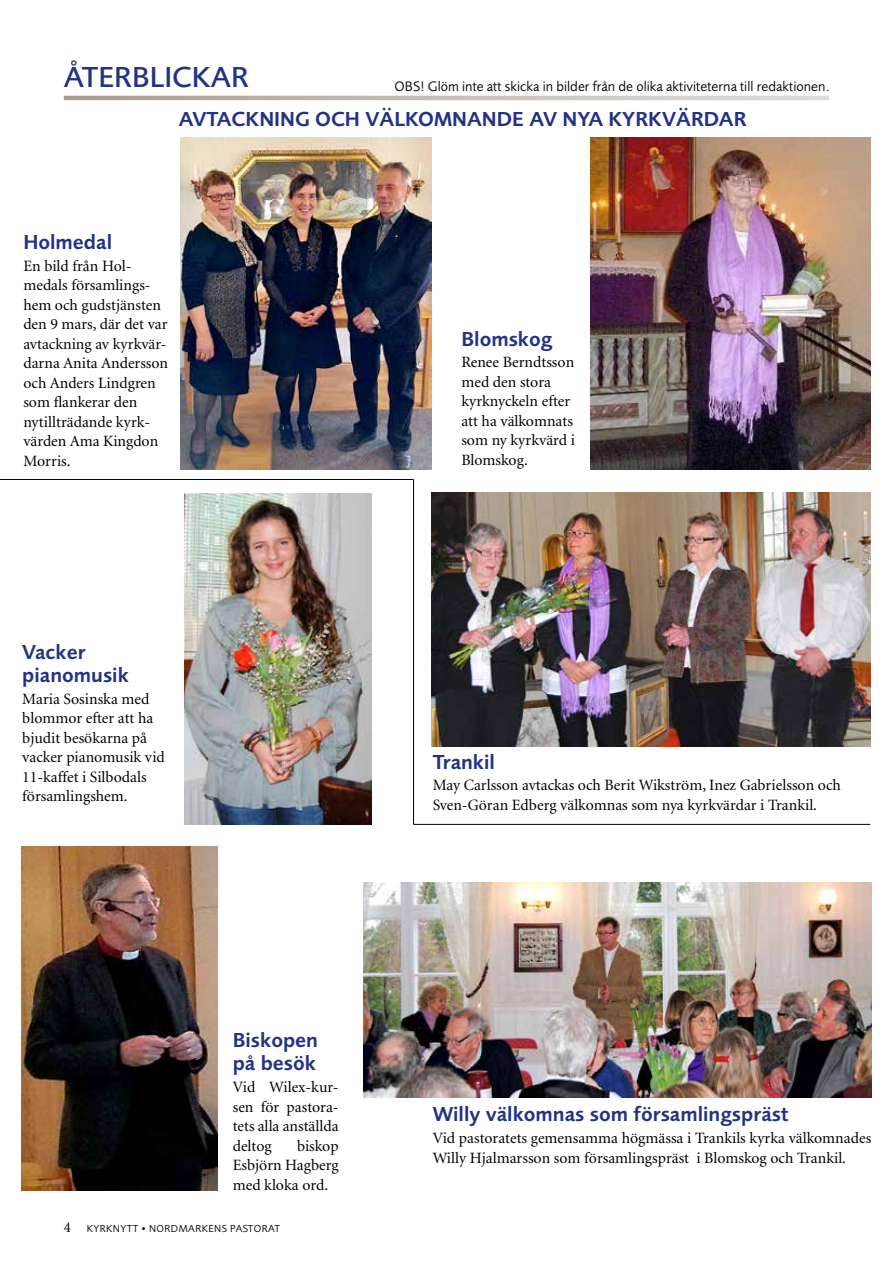
<style>
.page{position:relative;width:893px;height:1263px;background:#fff}
.page>*{position:absolute;margin:0;border:0;box-sizing:border-box;transform-origin:0 0}
.t1{font:500 30px "Foundry Sans";color:#243285}
.t2{font:21px/23.1px "Foundry Sans Demi";color:#243285}
.t3{font:21px "Foundry Sans Demi";letter-spacing:.135em;color:#243285}
.t4{font:15.75px/19.5px "Minion";color:#000}
.t5{font:14.25px "Foundry Sans";letter-spacing:.005em;color:#000}
.t6{font:10.5px "Foundry Sans";letter-spacing:.04em;color:#000}
.s1{font-family:"Minion";font-size:15px}
</style>
<div class="page">
<svg style="left:64px;top:96px;width:765px;height:4px;background:#c5beb6"></svg>
<img style="left:180px;top:138px;width:252px;height:331px">
<img style="left:591px;top:138px;width:280px;height:331px">
<img style="left:432px;top:493px;width:438px;height:253px">
<img style="left:363px;top:883px;width:509px;height:214px">
<img style="left:185px;top:493px;width:187px;height:331px">
<img style="left:21px;top:847px;width:197px;height:344px">
<hr style="left:0;top:479px;width:414px;height:1px;background:#000">
<hr style="left:413px;top:479px;width:1px;height:345px;background:#000">
<hr style="left:414px;top:824px;width:456px;height:1px;background:#000">
<h1 class="t1" style="left:64px;top:60px;width:148px">ÅTERBLICKAR</h1>
<p class="t5" style="left:395px;top:78px;width:437px">OBS! Glöm inte att skicka in bilder från de olika aktiviteterna till redaktionen.</p>
<h2 class="t3" style="left:179px;top:106px;width:564px">Avtackning och välkomnande av nya kyrkvärdar</h2>
<h2 class="t2" style="left:23px;top:231px;width:90px">Holmedal</h2>
<p class="t4" style="left:23px;top:257px;width:146px">En bild från Hol&shy;medals församlings&shy;hem och gudstjänsten den 9 mars, där det var avtackning av kyrkvär&shy;darna Anita Andersson och Anders Lindgren som flankerar den nytillträdande kyrk&shy;värden Ama Kingdon<br>Morris.</p>
<h2 class="t2" style="left:22px;top:641px;width:108px">Vacker pianomusik</h2>
<p class="t4" style="left:22px;top:690px;width:144px">Maria Sosinska med blommor efter att ha bjudit besökarna på vacker pianomusik vid<br>11-kaffet i Silbodals församlingshem.</p>
<h2 class="t2" style="left:233px;top:1029px;width:87px">Biskopen på besök</h2>
<p class="t4" style="left:233px;top:1078px;width:107px;text-align:justify">Vid Wilex-kur&shy;sen för pastora&shy;tets alla anställda deltog</p>
<p class="t4" style="left:233px;top:1136px;width:107px;text-align:justify;text-indent:64px">biskop Esbjörn Hagberg med kloka ord.</p>
<p class="t6" style="left:64px;top:1223px;width:218px"><span class="s1">4</span> kyrknytt • N ORDMARKEN S PASTORAT</p>
<h2 class="t2" style="left:461px;top:327px;width:92px">Blomskog</h2>
<p class="t4" style="left:461px;top:353px;width:115px">Renee Berndtsson med den stora kyrknyckeln efter att ha välkomnats som ny kyrkvärd i<br>Blomskog.</p>
<h2 class="t2" style="left:433px;top:750px;width:64px">Trankil</h2>
<p class="t4" style="left:433px;top:776px;width:410px">May Carlsson avtackas och Berit Wikström, Inez Gabrielsson och<br>Sven-Göran Edberg välkomnas som nya kyrkvärdar i Trankil.</p>
<h2 class="t2" style="left:433px;top:1103px;width:357px">Willy välkomnas som församlingspräst</h2>
<p class="t4" style="left:433px;top:1129px;width:440px">Vid pastoratets gemensamma högmässa i Trankils kyrka välkomnades<br>Willy Hjalmarsson som församlingspräst i Blomskog och Trankil.</p>
</div>
